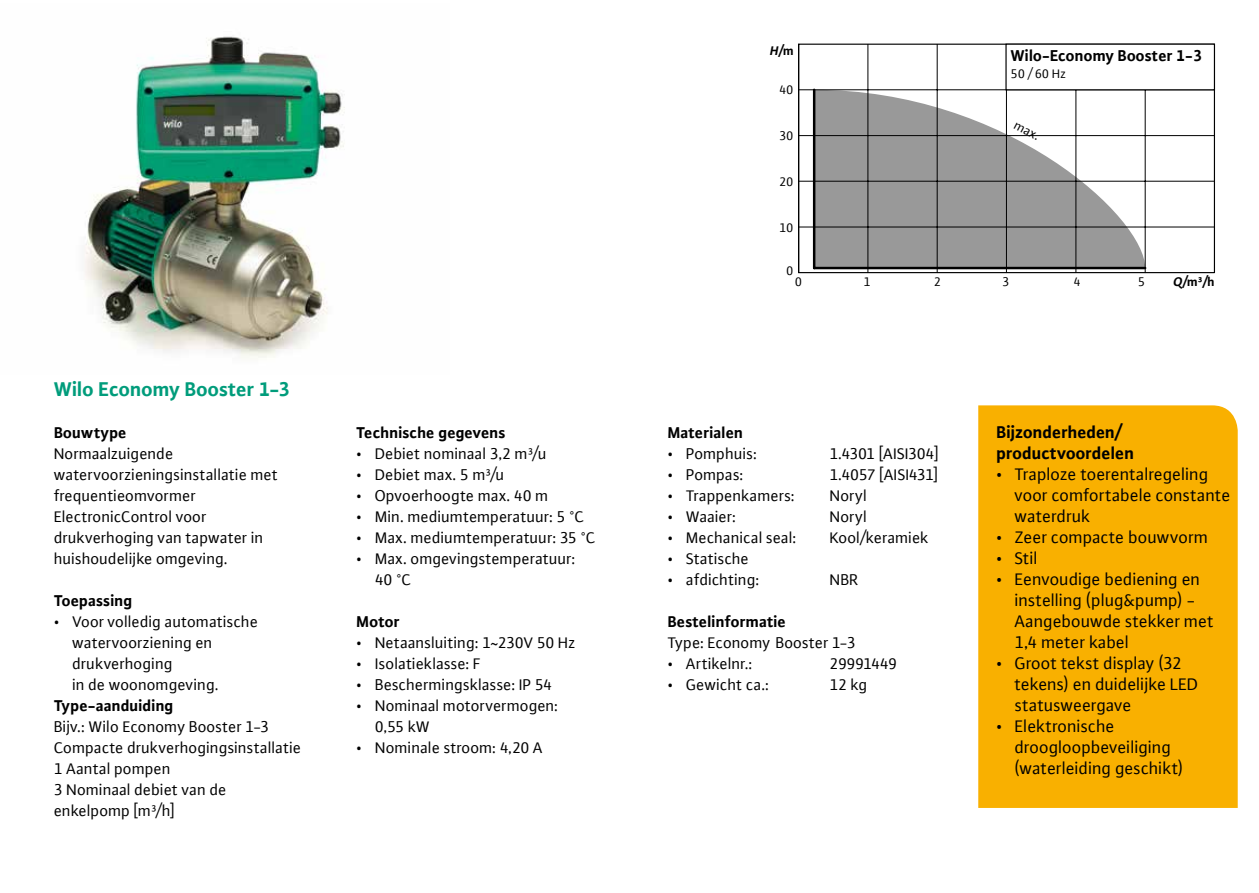
<style>
.page{position:relative;width:1259px;height:893px;background:#fff}
.page>*{position:absolute;margin:0;border:0;box-sizing:border-box;transform-origin:0 0}
.t1{font:700 21px "WILO Plus FM";letter-spacing:-.005em;color:#009c7b}
.t2{font:18px/21px "WILO Plus FM";letter-spacing:-.005em;color:#000}
.t3{font:700 18px/21px "WILO Plus FM";letter-spacing:-.005em;color:#000}
.t4{font:16.5px/21px "WILO Plus FM";color:#000}
.t5{font:700 16.5px "WILO Plus FM";color:#000}
.t6{font:16.5px "WILO Plus FM";letter-spacing:-.02em;color:#000}
.t7{font:16.5px "WILO Plus FM";letter-spacing:-.04em;color:#000}
.t8{font:13.2px "WILO Plus FM";color:#000}
.t9{font:700 13.2px "WILO Plus FM";color:#000}
.t10{font:13.2px "WILO Plus FM";color:#000;scale:1.04 1}
.s1{font-style:italic}
</style>
<div class="page">
<img style="left:84px;top:36px;width:261px;height:322px">
<svg style="left:815px;top:90px;width:330px;height:177px;fill:#999"></svg>
<hr style="left:799px;top:89px;width:415px;height:1px;background:#000">
<hr style="left:799px;top:135px;width:415px;height:1px;background:#000">
<hr style="left:799px;top:181px;width:415px;height:1px;background:#000">
<hr style="left:799px;top:227px;width:415px;height:1px;background:#000">
<hr style="left:1145px;top:44px;width:1px;height:229px;background:#000">
<hr style="left:1075px;top:44px;width:1px;height:229px;background:#000">
<hr style="left:1006px;top:44px;width:1px;height:229px;background:#000">
<hr style="left:937px;top:44px;width:1px;height:229px;background:#000">
<hr style="left:867px;top:44px;width:1px;height:229px;background:#000">
<hr style="left:814px;top:267px;width:331px;height:2px;background:#000">
<hr style="left:813px;top:90px;width:2px;height:178px;background:#000">
<div style="left:798px;top:44px;width:417px;height:229px;border:1px solid #000"></div>
<div style="left:1006px;top:44px;width:208px;height:46px;background:#fff"></div>
<div style="left:1005px;top:44px;width:210px;height:46px;border:1px solid #000"></div>
<div style="left:978px;top:405px;width:259px;height:403px;background:#f9b000"></div>
<p class="t1" style="left:54px;top:374px;width:238px">Wilo Economy Booster 1-3</p>
<p class="t5" style="left:54px;top:421px;width:74px">Bouwtype</p>
<p class="t4" style="left:54px;top:442px;width:226px">Normaalzuigende watervoorzieningsinstallatie met frequentieomvormer<br>ElectronicControl voor drukverhoging van tapwater in huishoudelijke omgeving.</p>
<p class="t5" style="left:54px;top:589px;width:80px">Toepassing</p>
<p class="t4" style="left:72px;top:610px;width:187px;text-indent:-18px">• Voor volledig automatische watervoorziening en drukverhoging<br>in de woonomgeving.</p>
<p class="t5" style="left:54px;top:694px;width:121px">Type-aanduiding</p>
<p class="t4" style="left:54px;top:715px;width:249px">Bijv.: Wilo Economy Booster 1-3<br>Compacte drukverhogingsinstallatie<br>1 Aantal pompen<br>3 Nominaal debiet van de enkelpomp [m³/h]</p>
<p class="t5" style="left:357px;top:421px;width:151px">Technische gegevens</p>
<p class="t4" style="left:357px;top:442px;width:192px">• Debiet nominaal 3,2 m³/u</p>
<p class="t4" style="left:357px;top:463px;width:149px">• Debiet max. 5 m³/u</p>
<p class="t4" style="left:357px;top:484px;width:193px">• Opvoerhoogte max. 40 m</p>
<p class="t4" style="left:357px;top:505px;width:229px">• Min. mediumtemperatuur: 5 °C</p>
<p class="t4" style="left:357px;top:526px;width:241px">• Max. mediumtemperatuur: 35 °C</p>
<p class="t4" style="left:375px;top:547px;width:202px;text-indent:-18px">• Max. omgevingstemperatuur:<br>40 °C</p>
<p class="t5" style="left:357px;top:610px;width:45px">Motor</p>
<p class="t4" style="left:357px;top:631px;width:221px">• Netaansluiting: 1~230V 50 Hz</p>
<p class="t4" style="left:357px;top:652px;width:126px">• Isolatieklasse: F</p>
<p class="t4" style="left:357px;top:673px;width:197px">• Beschermingsklasse: IP 54</p>
<p class="t4" style="left:375px;top:694px;width:185px;text-indent:-18px">• Nominaal motorvermogen:<br>0,55 kW</p>
<p class="t4" style="left:357px;top:736px;width:188px">• Nominale stroom: 4,20 A</p>
<p class="t9" style="left:770px;top:42px;width:25px"><span class="s1">H</span>/m</p>
<p class="t8" style="left:779px;top:82px;width:16px">40</p>
<p class="t8" style="left:779px;top:127px;width:16px">30</p>
<p class="t8" style="left:779px;top:173px;width:16px">20</p>
<p class="t8" style="left:779px;top:219px;width:16px">10</p>
<p class="t5" style="left:1011px;top:45px;width:193px">Wilo-Economy Booster 1-3</p>
<p class="t8" style="left:1011px;top:65px;width:57px">50 / 60 Hz</p>
<p class="t10" style="left:1019px;top:117px;width:28px;rotate:28deg">max.</p>
<p class="t8" style="left:786px;top:263px;width:9px">0</p>
<p class="t8" style="left:795px;top:274px;width:9px">0</p>
<p class="t8" style="left:864px;top:274px;width:9px">1</p>
<p class="t8" style="left:934px;top:274px;width:9px">2</p>
<p class="t8" style="left:1002px;top:274px;width:9px">3</p>
<p class="t8" style="left:1073px;top:274px;width:9px">4</p>
<p class="t8" style="left:1138px;top:274px;width:9px">5</p>
<p class="t9" style="left:1173px;top:273px;width:43px"><span class="s1">Q</span>/m³/h</p>
<p class="t5" style="left:668px;top:421px;width:77px">Materialen</p>
<p class="t4" style="left:668px;top:442px;width:91px">• Pomphuis:</p>
<p class="t6" style="left:830px;top:443px;width:111px">1.4301 [AISI304]</p>
<p class="t4" style="left:668px;top:463px;width:77px">• Pompas:</p>
<p class="t6" style="left:830px;top:464px;width:110px">1.4057 [AISI431]</p>
<p class="t4" style="left:668px;top:484px;width:129px">• Trappenkamers:</p>
<p class="t4" style="left:830px;top:484px;width:39px">Noryl</p>
<p class="t4" style="left:668px;top:505px;width:70px">• Waaier:</p>
<p class="t4" style="left:830px;top:505px;width:39px">Noryl</p>
<p class="t4" style="left:668px;top:526px;width:130px">• Mechanical seal:</p>
<p class="t4" style="left:830px;top:526px;width:100px">Kool/keramiek</p>
<p class="t4" style="left:668px;top:547px;width:83px">• Statische</p>
<p class="t4" style="left:668px;top:568px;width:93px">• afdichting:</p>
<p class="t4" style="left:830px;top:568px;width:30px">NBR</p>
<p class="t5" style="left:668px;top:610px;width:120px">Bestelinformatie</p>
<p class="t4" style="left:668px;top:631px;width:190px">Type: Economy Booster 1-3</p>
<p class="t4" style="left:668px;top:652px;width:86px">• Artikelnr.:</p>
<p class="t7" style="left:830px;top:653px;width:69px">29991449</p>
<p class="t4" style="left:668px;top:673px;width:103px">• Gewicht ca.:</p>
<p class="t4" style="left:830px;top:673px;width:39px">12 kg</p>
<p class="t3" style="left:996px;top:420px;width:139px">Bijzonderheden/ productvoordelen</p>
<p class="t2" style="left:1015px;top:463px;width:217px;text-indent:-19px">• Traploze toerentalregeling voor comfortabele constante waterdruk</p>
<p class="t2" style="left:996px;top:526px;width:214px">• Zeer compacte bouwvorm</p>
<p class="t2" style="left:996px;top:547px;width:43px">• Stil</p>
<p class="t2" style="left:1015px;top:568px;width:200px;text-indent:-19px">• Eenvoudige bediening en instelling (plug&amp;pump) -<br>Aangebouwde stekker met<br>1,4 meter kabel</p>
<p class="t2" style="left:1015px;top:652px;width:185px;text-indent:-19px">• Groot tekst display (32 tekens) en duidelijke LED statusweergave</p>
<p class="t2" style="left:1015px;top:715px;width:170px;text-indent:-19px">• Elektronische droogloopbeveiliging (waterleiding geschikt)</p>
</div>
